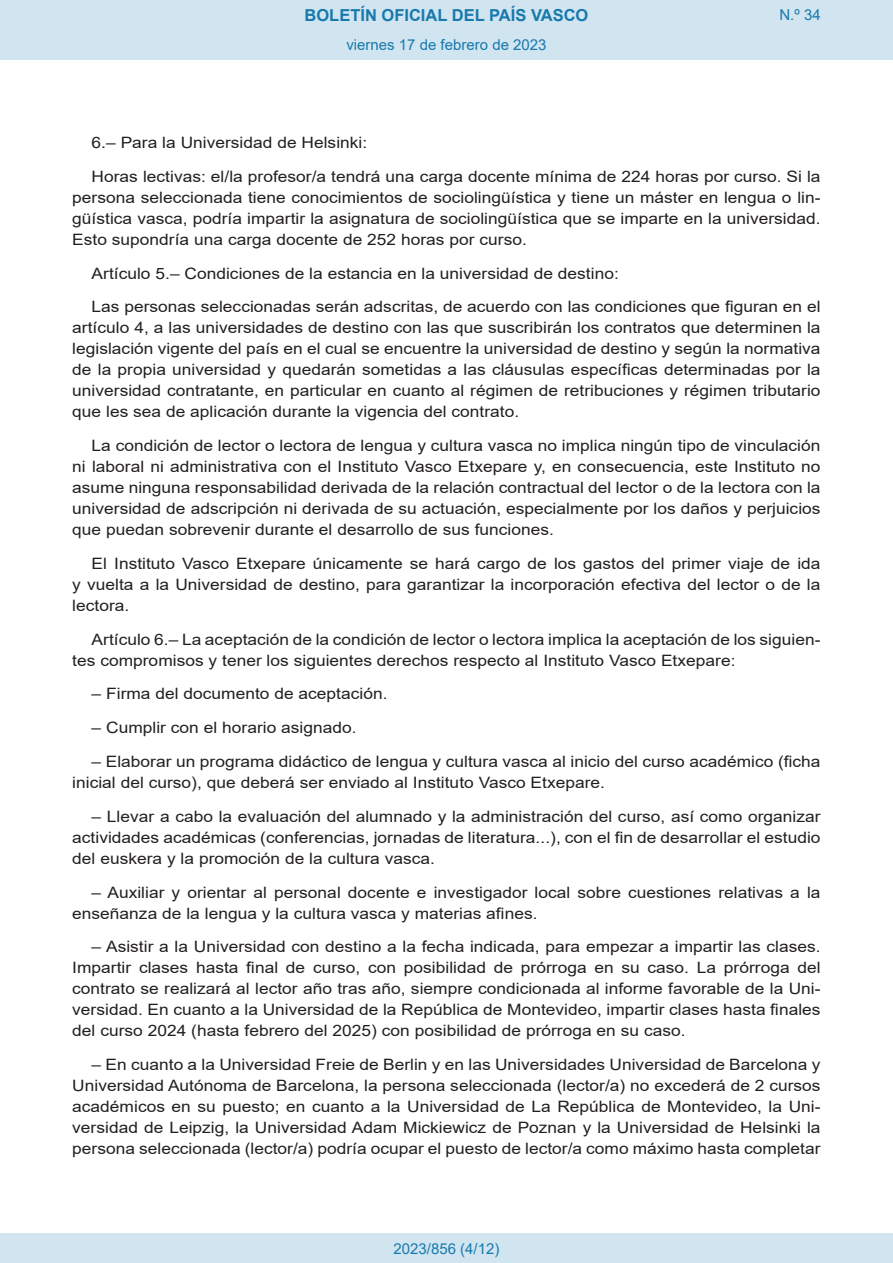
<style>
.page{position:relative;width:893px;height:1263px;background:#fff}
.page>*{position:absolute;margin:0;border:0;box-sizing:border-box;transform-origin:0 0}
.t1{font:700 16.5px "Arial";color:#1879ad}
.BOPVDetalle{font:15.6px/21px "Arial";color:#231f20;text-align:justify;scale:1.11 1}
.Paginacion_Centro{font:15px "Arial";color:#1879ad}
</style>
<div class="page">
<div style="left:0;top:0;width:893px;height:60px;background:#d0e5f0"></div>
<div style="left:0;top:1233px;width:893px;height:30px;background:#d0e5f0"></div>
<p class="t1" style="left:305px;top:3px;width:285px">BOLETÍN OFICIAL DEL PAÍS VASCO</p>
<p class="Paginacion_Centro" style="left:346px;top:35px;width:202px">viernes 17 de febrero de 2023</p>
<p class="Paginacion_Centro" style="left:779px;top:5px;width:43px">N.º 34</p>
<p class="BOPVDetalle" style="left:92px;top:132px;width:250px">6.– Para la Universidad de Helsinki:</p>
<p class="BOPVDetalle" style="left:72px;top:166px;width:676px;text-indent:19px">Horas lectivas: el/la profesor/a tendrá una carga docente mínima de 224 horas por curso. Si la persona seleccionada tiene conocimientos de sociolingüística y tiene un máster en lengua o lin&shy;güística vasca, podría impartir la asignatura de sociolingüística que se imparte en la universidad.<br>Esto supondría una carga docente de 252 horas por curso.</p>
<p class="BOPVDetalle" style="left:92px;top:263px;width:476px">Artículo 5.– Condiciones de la estancia en la universidad de destino:</p>
<p class="BOPVDetalle" style="left:72px;top:296px;width:676px;text-indent:19px">Las personas seleccionadas serán adscritas, de acuerdo con las condiciones que figuran en el artículo 4, a las universidades de destino con las que suscribirán los contratos que determinen la legislación vigente del país en el cual se encuentre la universidad de destino y según la normativa de la propia universidad y quedarán sometidas a las cláusulas específicas determinadas por la universidad contratante, en particular en cuanto al régimen de retribuciones y régimen tributario que les sea de aplicación durante la vigencia del contrato.</p>
<p class="BOPVDetalle" style="left:72px;top:435px;width:676px;text-indent:19px">La condición de lector o lectora de lengua y cultura vasca no implica ningún tipo de vinculación ni laboral ni administrativa con el Instituto Vasco Etxepare y, en consecuencia, este Instituto no asume ninguna responsabilidad derivada de la relación contractual del lector o de la lectora con la universidad de adscripción ni derivada de su actuación, especialmente por los daños y perjuicios que puedan sobrevenir durante el desarrollo de sus funciones.</p>
<p class="BOPVDetalle" style="left:72px;top:553px;width:676px;text-indent:19px">El Instituto Vasco Etxepare únicamente se hará cargo de los gastos del primer viaje de ida y vuelta a la Universidad de destino, para garantizar la incorporación efectiva del lector o de la lectora.</p>
<p class="BOPVDetalle" style="left:72px;top:629px;width:676px;text-indent:19px">Artículo 6.– La aceptación de la condición de lector o lectora implica la aceptación de los siguien&shy;tes compromisos y tener los siguientes derechos respecto al Instituto Vasco Etxepare:</p>
<p class="BOPVDetalle" style="left:92px;top:683px;width:268px">– Firma del documento de aceptación.</p>
<p class="BOPVDetalle" style="left:92px;top:717px;width:240px">– Cumplir con el horario asignado.</p>
<p class="BOPVDetalle" style="left:72px;top:751px;width:676px;text-indent:19px">– Elaborar un programa didáctico de lengua y cultura vasca al inicio del curso académico (ficha inicial del curso), que deberá ser enviado al Instituto Vasco Etxepare.</p>
<p class="BOPVDetalle" style="left:72px;top:806px;width:676px;text-indent:19px">– Llevar a cabo la evaluación del alumnado y la administración del curso, así como organizar actividades académicas (conferencias, jornadas de literatura...), con el fin de desarrollar el estudio del euskera y la promoción de la cultura vasca.</p>
<p class="BOPVDetalle" style="left:72px;top:881px;width:676px;text-indent:19px">– Auxiliar y orientar al personal docente e investigador local sobre cuestiones relativas a la enseñanza de la lengua y la cultura vasca y materias afines.</p>
<p class="BOPVDetalle" style="left:72px;top:936px;width:676px;text-indent:19px">– Asistir a la Universidad con destino a la fecha indicada, para empezar a impartir las clases.<br>Impartir clases hasta final de curso, con posibilidad de prórroga en su caso. La prórroga del contrato se realizará al lector año tras año, siempre condicionada al informe favorable de la Uni&shy;versidad. En cuanto a la Universidad de la República de Montevideo, impartir clases hasta finales del curso 2024 (hasta febrero del 2025) con posibilidad de prórroga en su caso.</p>
<p class="BOPVDetalle" style="left:72px;top:1054px;width:676px;text-indent:19px">– En cuanto a la Universidad Freie de Berlin y en las Universidades Universidad de Barcelona y Universidad Autónoma de Barcelona, la persona seleccionada (lector/a) no excederá de 2 cursos académicos en su puesto; en cuanto a la Universidad de La República de Montevideo, la Uni&shy;versidad de Leipzig, la Universidad Adam Mickiewicz de Poznan y la Universidad de Helsinki la persona seleccionada (lector/a) podría ocupar el puesto de lector/a como máximo hasta completar</p>
<p class="Paginacion_Centro" style="left:393px;top:1238px;width:107px">2023/856 (4/12)</p>
</div>
